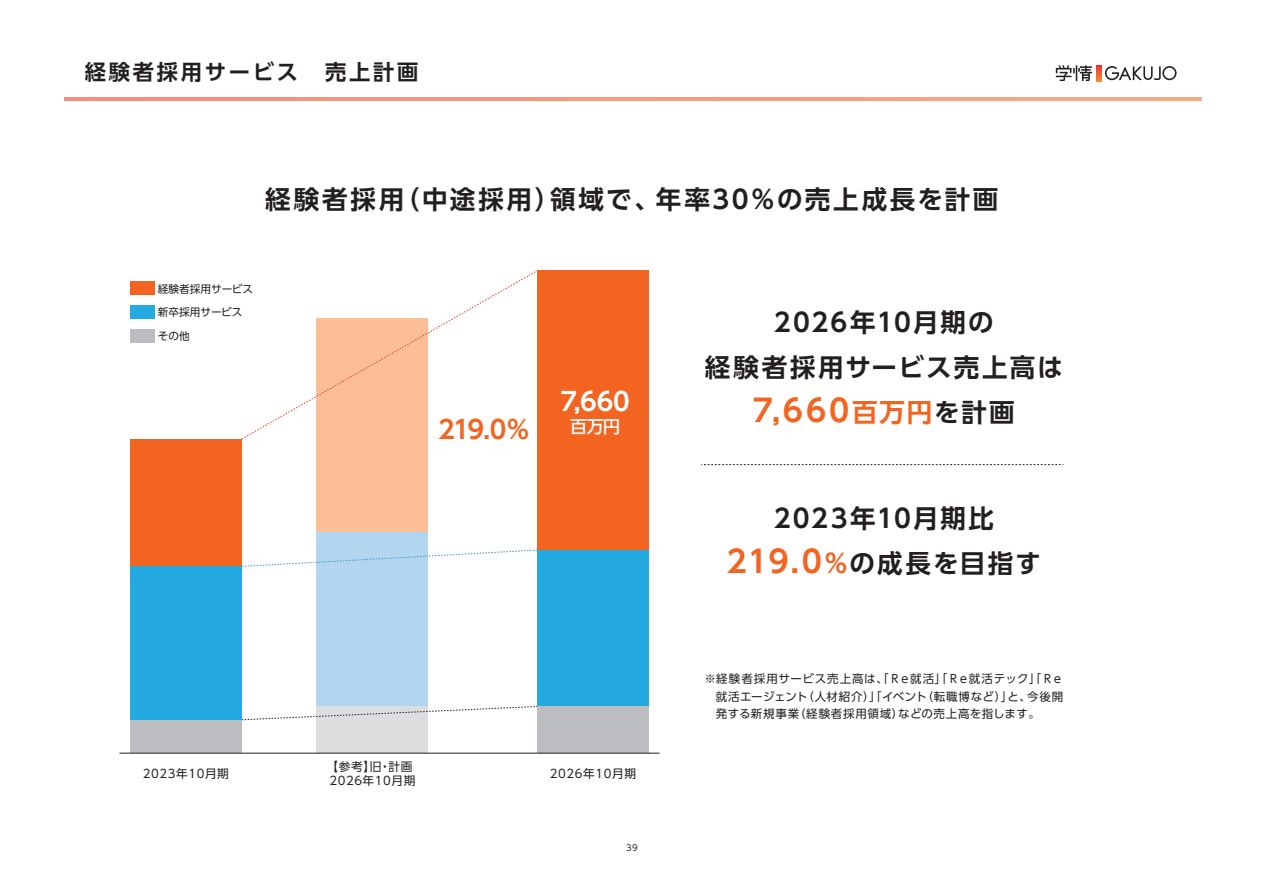
<style>
.page{position:relative;width:1263px;height:893px;background:#fff}
.page>*{position:absolute;margin:0;border:0;box-sizing:border-box;transform-origin:0 0}
.t1{font:700 30.6px "UD Shin Go Pr 6 N De";color:#f36421}
.t2{font:700 25.5px/45px "UD Shin Go Pr 6 N De";letter-spacing:.09em;color:#231f20;text-align:center}
.t3{font:700 25.2px "UD Shin Go Pr 6 N De";color:#f36421}
.t4{font:700 25.2px "UD Shin Go Pr 6 N De";color:#fff}
.t5{font:700 21.3px "UD Shin Go Pr 6 N De";letter-spacing:.13em;color:#231f20}
.t6{font:500 16.95px "UD Shin Go Pr 6 N";color:#fff}
.t7{font:11.7px/14.9px "UD Shin Go Pr 6 N";letter-spacing:.05em;color:#231f20}
.t8{font:11.55px/17.2px "UD Shin Go Pr 6 N";letter-spacing:.045em;color:#231f20;text-align:justify}
.t9{font:10.65px "UD Shin Go Pr 6 N";color:#231f20}
.t10{font:8.55px "UD Shin Go Pr 6 N";color:#231f20}
.s1{font-size:25.5px}
.s2{font-size:25.5px;color:#231f20}
.s3{font-size:30.6px;color:#f36421}
.s4{color:#f36421}
</style>
<div class="page">
<svg style="left:65px;top:98px;width:1136px;height:3px;background:#f59a81"></svg>
<svg style="left:1096px;top:65px;width:5px;height:16px"></svg>
<svg style="left:1105px;top:66px;width:71px;height:14px"></svg>
<svg style="left:1056px;top:65px;width:36px;height:16px"></svg>
<div style="left:317px;top:705px;width:111px;height:48px;background:#dcdddf"></div>
<div style="left:317px;top:531px;width:111px;height:174px;background:#b2d5f0"></div>
<div style="left:317px;top:318px;width:111px;height:213px;background:#fbbe96"></div>
<svg style="left:242px;top:706px;width:295px;height:14px"></svg>
<svg style="left:242px;top:550px;width:295px;height:17px"></svg>
<svg style="left:241px;top:270px;width:297px;height:169px"></svg>
<div style="left:130px;top:439px;width:112px;height:127px;background:#f36421"></div>
<div style="left:130px;top:720px;width:112px;height:33px;background:#bcbdc0"></div>
<div style="left:130px;top:566px;width:112px;height:154px;background:#24aae1"></div>
<div style="left:537px;top:271px;width:112px;height:279px;background:#f36421"></div>
<div style="left:537px;top:550px;width:112px;height:156px;background:#24aae1"></div>
<div style="left:537px;top:706px;width:112px;height:47px;background:#bcbdc0"></div>
<hr style="left:119px;top:753px;width:540px;height:1px;background:#231f20">
<div style="left:130px;top:306px;width:24px;height:13px;background:#24aae1"></div>
<div style="left:130px;top:282px;width:24px;height:13px;background:#f36421"></div>
<div style="left:130px;top:330px;width:24px;height:13px;background:#bcbdc0"></div>
<svg style="left:701px;top:464px;width:362px;height:1px"></svg>
<h3 class="t5" style="left:85px;top:54px;width:335px">経験者採用サービス　売上計画</h3>
<h2 class="t2" style="left:265px;top:176px;width:734px">経験者採用（中途採用）領域で、年率30％の売上成長を計画</h2>
<p class="t9" style="left:158px;top:280px;width:97px">経験者採用サービス</p>
<p class="t9" style="left:158px;top:327px;width:33px">その他</p>
<p class="t9" style="left:158px;top:304px;width:86px">新卒採用サービス</p>
<h3 class="t4" style="left:560px;top:381px;width:71px">7,660</h3>
<h3 class="t3" style="left:438px;top:409px;width:94px">219.0％</h3>
<h3 class="t6" style="left:570px;top:413px;width:52px">百万円</h3>
<h2 class="t2" style="left:705px;top:299px;width:360px">2026年10月期の<br>経験者採用サービス売上高は</h2>
<h1 class="t1" style="left:753px;top:385px;width:263px">7,660<span class="s1">百万円</span><span class="s2">を計画</span></h1>
<h2 class="t2" style="left:726px;top:495px;width:316px">2023年10月期比<br><span class="s3">219.0</span><span class="s4">%</span>の成長を目指す</h2>
<p class="t8" style="left:716px;top:670px;width:349px;text-indent:-11px">※経験者採用サービス売上高は、「Ｒｅ就活」「Ｒｅ就活テック」「Ｒｅ就活エージェント（人材紹介）」「イベント（転職博など）」と、今後開発する新規事業（経験者採用領域）などの売上高を指します。</p>
<p class="t7" style="left:327px;top:758px;width:90px">【参考】旧・計画<br>2026年10月期</p>
<p class="t7" style="left:143px;top:766px;width:88px">2023年10月期</p>
<p class="t7" style="left:550px;top:766px;width:88px">2026年10月期</p>
<p class="t10" style="left:626px;top:841px;width:13px">39</p>
</div>
